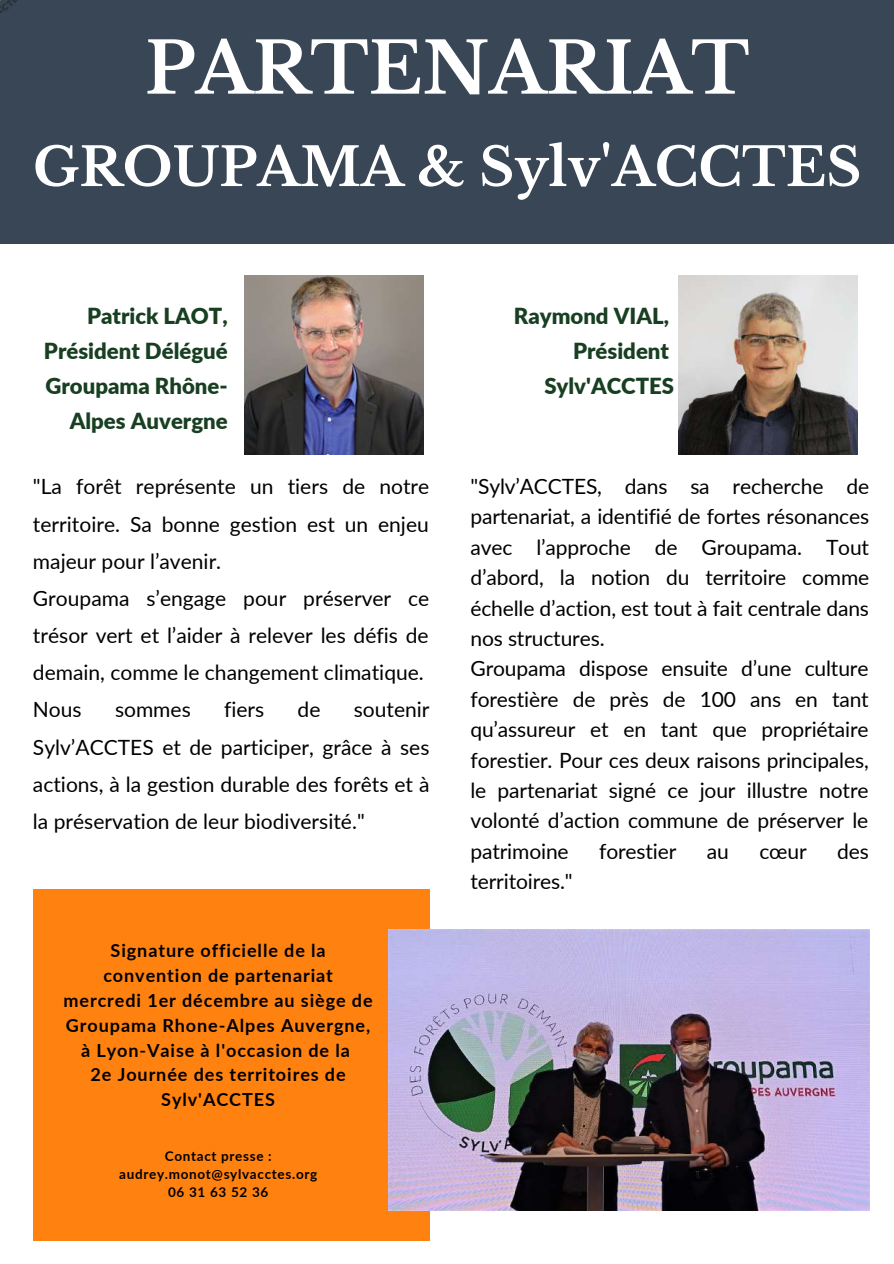
<style>
.page{position:relative;width:894px;height:1264px;background:#fff}
.page>*{position:absolute;margin:0;border:0;box-sizing:border-box;transform-origin:0 0}
.t1{font:700 70.5px "Libre Baskerville";color:#fff}
.t2{font:700 52.95px "Libre Baskerville";color:#fff}
.t3{font:900 22.05px/35px "Lato";color:#183f22;text-align:right}
.t4{font:21px/30.5px "Lato";letter-spacing:-.005em;color:#000}
.t5{font:700 18px/24.8px "Lato";letter-spacing:.05em;color:#000;text-align:center}
.t6{font:700 13.5px/18px "Lato";letter-spacing:.05em;color:#000;text-align:center}
</style>
<div class="page">
<div style="left:0;top:0;width:893px;height:1263px;background:#394655"></div>
<img style="left:0;top:0;width:17px;height:13px">
<div style="left:0;top:244px;width:893px;height:1019px;background:#fff"></div>
<img style="left:244px;top:275px;width:179px;height:179px">
<img style="left:678px;top:275px;width:179px;height:179px">
<div style="left:33px;top:889px;width:396px;height:351px;background:#ff8210"></div>
<img style="left:388px;top:929px;width:481px;height:281px">
<h1 class="t1" style="left:145px;top:25px;width:605px">PARTENARIAT</h1>
<h2 class="t2" style="left:33px;top:135px;width:829px">GROUPAMA &amp; Sylv'ACCTES</h2>
<p class="t3" style="left:44px;top:298px;width:185px">Patrick LAOT,<br>Président Délégué<br>Groupama Rhône-<br>Alpes Auvergne</p>
<p class="t4" style="left:33px;top:467px;width:398px;line-height:37.2px">"La forêt représente un tiers de notre territoire. Sa bonne gestion est un enjeu majeur pour l’avenir.<br>Groupama s’engage pour préserver ce trésor vert et l’aider à relever les défis de demain, comme le changement climatique.<br>Nous</p>
<p class="t4" style="left:115px;top:694px;width:77px">sommes</p>
<p class="t4" style="left:224px;top:694px;width:42px">fiers</p>
<p class="t4" style="left:297px;top:694px;width:24px">de</p>
<p class="t4" style="left:33px;top:690px;width:398px;line-height:37.2px;text-align:justify;text-indent:321px">soutenir Sylv’ACCTES et de participer, grâce à ses actions, à la gestion durable des forêts et à la préservation de leur biodiversité."</p>
<p class="t5" style="left:64px;top:938px;width:310px">Signature officielle de la convention de partenariat mercredi 1er décembre au siège de<br>Groupama Rhone-Alpes Auvergne, à Lyon-Vaise à l'occasion de la<br>2e Journée des territoires de<br>Sylv'ACCTES</p>
<p class="t6" style="left:119px;top:1147px;width:199px">Contact presse : audrey.monot@sylvacctes.org<br>06 31 63 52 36</p>
<p class="t3" style="left:513px;top:298px;width:162px">Raymond VIAL,<br>Président<br>Sylv'ACCTES</p>
<p class="t4" style="left:470px;top:470px;width:400px">"Sylv’ACCTES, dans sa recherche de partenariat, a identifié de fortes résonances avec l’approche de Groupama. Tout d’abord, la notion du territoire comme échelle d’action, est tout à fait centrale dans nos structures.<br>Groupama dispose ensuite d’une culture forestière de près de 100 ans en tant qu’assureur et en tant que propriétaire forestier. Pour ces deux raisons principales, le partenariat signé ce jour illustre notre volonté d’action commune de préserver le patrimoine</p>
<p class="t4" style="left:599px;top:835px;width:79px">forestier</p>
<p class="t4" style="left:706px;top:835px;width:23px">au</p>
<p class="t4" style="left:759px;top:835px;width:49px">cœur</p>
<p class="t4" style="left:836px;top:835px;width:33px">des</p>
<p class="t4" style="left:470px;top:866px;width:104px">territoires."</p>
</div>
